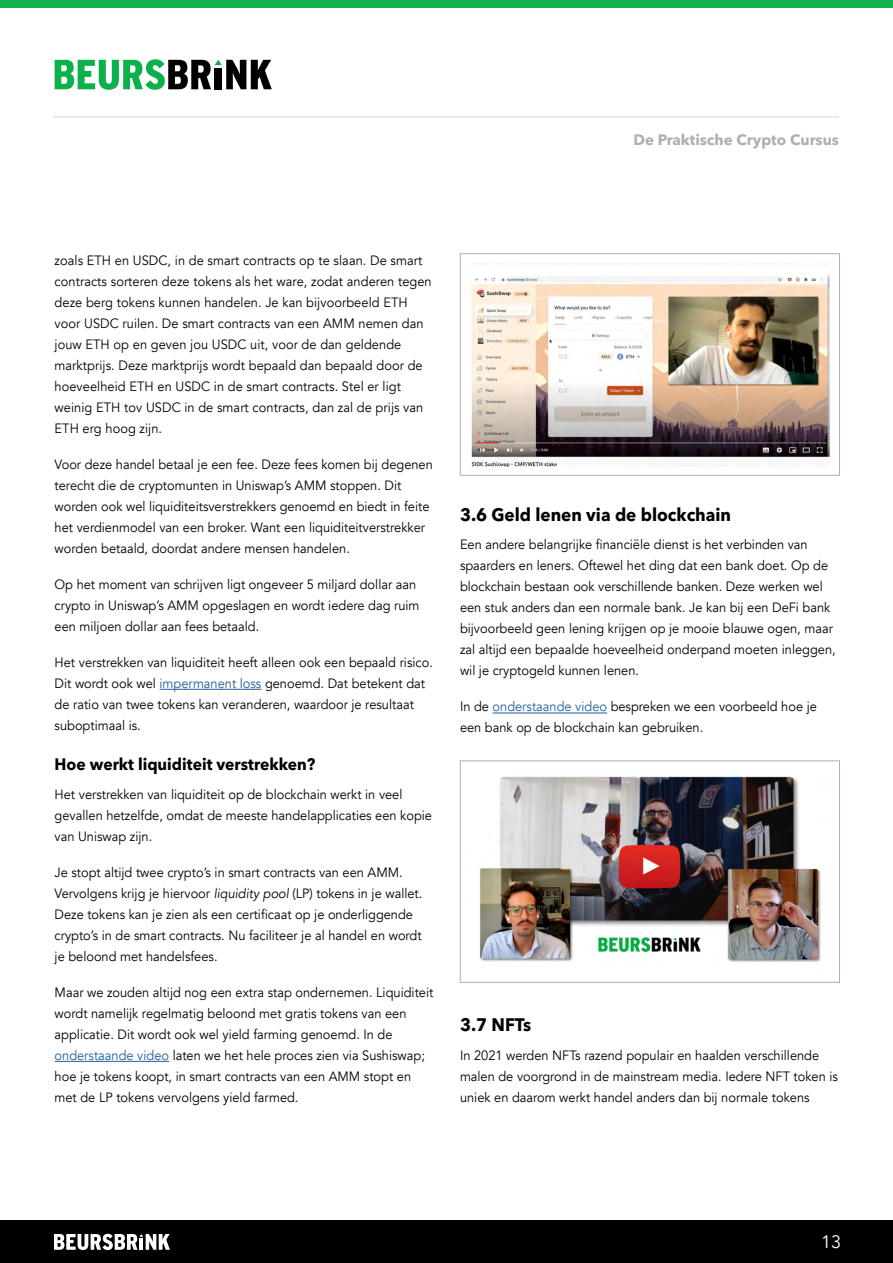
<style>
.page{position:relative;width:893px;height:1263px;background:#fff}
.page>*{position:absolute;margin:0;border:0;box-sizing:border-box;transform-origin:0 0}
.t1{font:700 18px "Avenir Next LT Pro";color:#000;scale:.95 1}
.t2{font:18px "Avenir";color:#fff}
.t3{font:700 16.5px "Avenir Next LT Pro";color:#000;scale:.95 1}
.t4{font:700 15px "Avenir Next LT Pro";color:#aeafae}
.t5{font:13.5px/21px "Avenir";color:#000;scale:.95 1}
.s1{color:#215e9e}
.s2{font-family:"Avenir LT";font-style:italic}
</style>
<div class="page">
<div style="left:0;top:1220px;width:893px;height:43px;background:#000"></div>
<div style="left:0;top:0;width:893px;height:7px;background:#11b14b"></div>
<svg style="left:54px;top:1234px;width:116px;height:16px"></svg>
<hr style="left:54px;top:117px;width:785px;height:1px;background:#000">
<svg style="left:55px;top:59px;width:217px;height:31px"></svg>
<hr style="left:493px;top:713px;width:114px;height:1px;background:#215e9e">
<hr style="left:160px;top:689px;width:101px;height:1px;background:#215e9e">
<hr style="left:55px;top:1061px;width:114px;height:1px;background:#215e9e">
<img style="left:471px;top:263px;width:359px;height:203px">
<div style="left:460px;top:254px;width:380px;height:222px;border:1px solid #aeafae"></div>
<img style="left:479px;top:776px;width:342px;height:186px">
<div style="left:460px;top:761px;width:380px;height:222px;border:1px solid #aeafae"></div>
<p class="t4" style="left:633px;top:130px;width:207px">De Praktische Crypto Cursus</p>
<p class="t5" style="left:55px;top:250px;width:399px">zoals ETH en USDC, in de smart contracts op te slaan. De smart contracts sorteren deze tokens als het ware, zodat anderen tegen deze berg tokens kunnen handelen. Je kan bijvoorbeeld ETH voor USDC ruilen. De smart contracts van een AMM nemen dan jouw ETH op en geven jou USDC uit, voor de dan geldende marktprijs. Deze marktprijs wordt bepaald dan bepaald door de hoeveelheid ETH en USDC in de smart contracts. Stel er ligt weinig ETH tov USDC in de smart contracts, dan zal de prijs van ETH erg hoog zijn.</p>
<p class="t5" style="left:55px;top:454px;width:400px">Voor deze handel betaal je een fee. Deze fees komen bij degenen terecht die de cryptomunten in Uniswap’s AMM stoppen. Dit worden ook wel liquiditeitsverstrekkers genoemd en biedt in feite het verdienmodel van een broker. Want een liquiditeitverstrekker worden betaald, doordat andere mensen handelen.</p>
<p class="t5" style="left:55px;top:574px;width:386px">Op het moment van schrijven ligt ongeveer 5 miljard dollar aan crypto in Uniswap’s AMM opgeslagen en wordt iedere dag ruim een miljoen dollar aan fees betaald.</p>
<p class="t5" style="left:55px;top:652px;width:400px">Het verstrekken van liquiditeit heeft alleen ook een bepaald risico.<br>Dit wordt ook wel <span class="s1">impermanent loss</span> genoemd. Dat betekent dat de ratio van twee tokens kan veranderen, waardoor je resultaat suboptimaal is.</p>
<p class="t3" style="left:55px;top:754px;width:276px">Hoe werkt liquiditeit verstrekken?</p>
<p class="t5" style="left:55px;top:784px;width:399px">Het verstrekken van liquiditeit op de blockchain werkt in veel gevallen hetzelfde, omdat de meeste handelapplicaties een kopie van Uniswap zijn.</p>
<p class="t5" style="left:55px;top:862px;width:389px">Je stopt altijd twee crypto’s in smart contracts van een AMM.<br>Vervolgens krijg je hiervoor <span class="s2">liquidity pool</span> (LP) tokens in je wallet.<br>Deze tokens kan je zien als een certificaat op je onderliggende crypto’s in de smart contracts. Nu faciliteer je al handel en wordt je beloond met handelsfees.</p>
<p class="t5" style="left:55px;top:982px;width:400px">Maar we zouden altijd nog een extra stap ondernemen. Liquiditeit wordt namelijk regelmatig beloond met gratis tokens van een applicatie. Dit wordt ook wel yield farming genoemd. In de <span class="s1">onderstaande video</span> laten we het hele proces zien via Sushiswap; hoe je tokens koopt, in smart contracts van een AMM stopt en met de LP tokens vervolgens yield farmed.</p>
<h1 class="t1" style="left:460px;top:503px;width:287px">3.6 Geld lenen via de blockchain</h1>
<p class="t5" style="left:460px;top:534px;width:397px">Een andere belangrijke financiële dienst is het verbinden van spaarders en leners. Oftewel het ding dat een bank doet. Op de blockchain bestaan ook verschillende banken. Deze werken wel een stuk anders dan een normale bank. Je kan bij een DeFi bank bijvoorbeeld geen lening krijgen op je mooie blauwe ogen, maar zal altijd een bepaalde hoeveelheid onderpand moeten inleggen, wil je cryptogeld kunnen lenen.</p>
<p class="t5" style="left:460px;top:696px;width:377px">In de <span class="s1">onderstaande video</span> bespreken we een voorbeeld hoe je een bank op de blockchain kan gebruiken.</p>
<h1 class="t1" style="left:460px;top:1014px;width:76px">3.7 NFTs</h1>
<p class="t5" style="left:460px;top:1045px;width:399px">In 2021 werden NFTs razend populair en haalden verschillende malen de voorgrond in de mainstream media. Iedere NFT token is uniek en daarom werkt handel anders dan bij normale tokens</p>
<h1 class="t2" style="left:821px;top:1231px;width:22px">13</h1>
</div>
